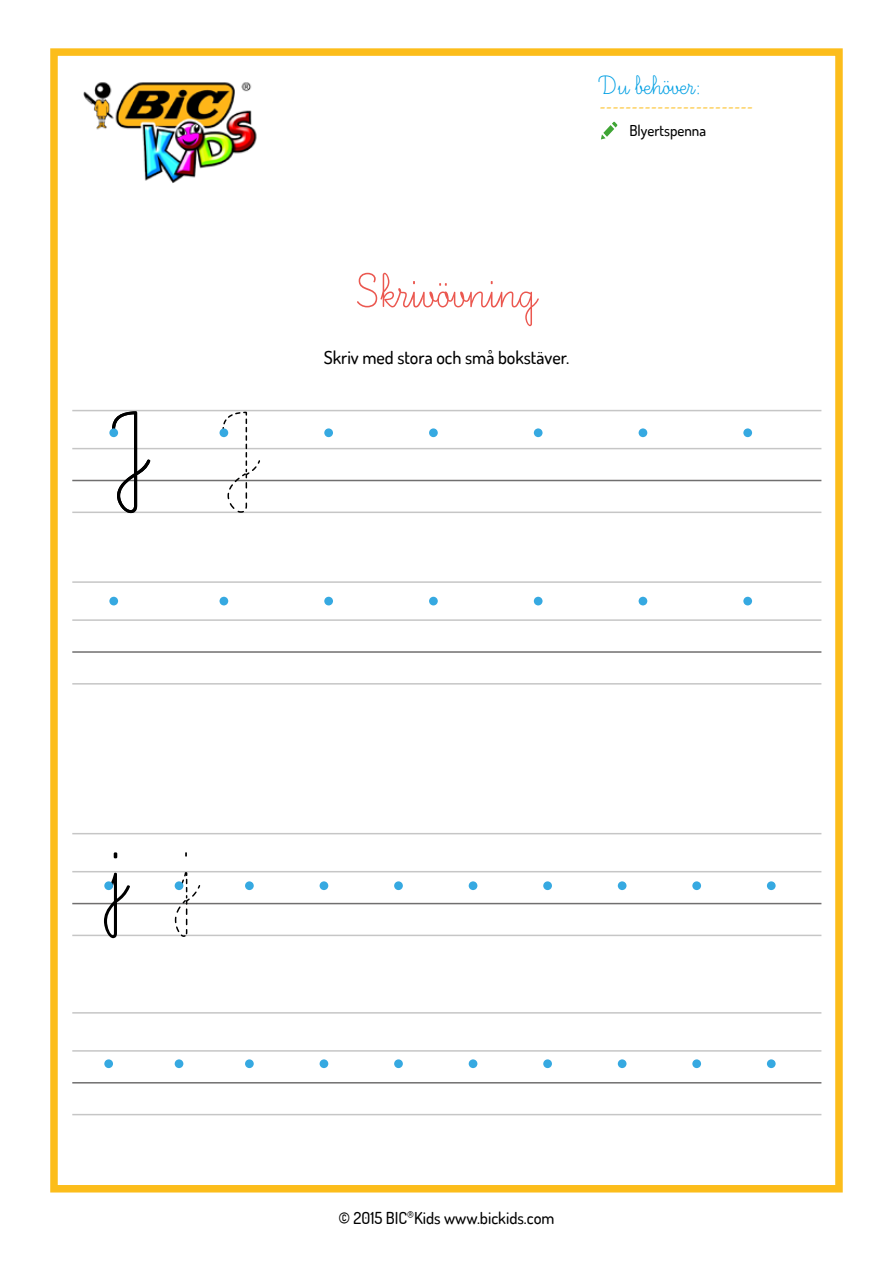
<style>
.page{position:relative;width:893px;height:1263px;background:#fff}
.page>*{position:absolute;margin:0;border:0;box-sizing:border-box;transform-origin:0 0}
.t1{font:115.2px "Ecriture A Romain Orne";color:#000}
.t2{font:113.85px "Ecriture A Romain Orne";color:#000}
.t3{font:60px "Ecriture A Romain Orne";color:#eb5850}
.t4{font:33px "Ecriture A Romain Orne";color:#009fe3}
.t5{font:500 18px "Dosis";color:#000}
.t6{font:18px "Minion Pro";color:#fcbd1b}
.t7{font:500 16.5px "Dosis";color:#000}
.t8{font:500 15px "Dosis";color:#000}
</style>
<div class="page">
<div style="left:50px;top:48px;width:793px;height:1144px;border:8px solid #fcbd1b"></div>
<img style="left:83px;top:82px;width:174px;height:101px">
<svg style="left:601px;top:122px;width:16px;height:17px"></svg>
<hr style="left:72px;top:1082px;width:749px;height:1px;background:#706f6f">
<hr style="left:72px;top:1114px;width:749px;height:1px;background:#c6c6c6">
<hr style="left:72px;top:903px;width:749px;height:1px;background:#706f6f">
<hr style="left:72px;top:935px;width:749px;height:1px;background:#c6c6c6">
<hr style="left:72px;top:480px;width:749px;height:1px;background:#706f6f">
<hr style="left:72px;top:512px;width:749px;height:1px;background:#c6c6c6">
<hr style="left:72px;top:651px;width:749px;height:2px;background:#706f6f">
<hr style="left:72px;top:683px;width:749px;height:1px;background:#c6c6c6">
<hr style="left:72px;top:1050px;width:749px;height:2px;background:#c6c6c6">
<hr style="left:72px;top:871px;width:749px;height:1px;background:#c6c6c6">
<hr style="left:72px;top:448px;width:749px;height:1px;background:#c6c6c6">
<hr style="left:72px;top:619px;width:749px;height:2px;background:#c6c6c6">
<hr style="left:72px;top:1012px;width:749px;height:1px;background:#c6c6c6">
<hr style="left:72px;top:833px;width:749px;height:1px;background:#c6c6c6">
<hr style="left:72px;top:410px;width:749px;height:1px;background:#c6c6c6">
<hr style="left:72px;top:581px;width:749px;height:2px;background:#c6c6c6">
<svg style="left:222px;top:411px;width:39px;height:102px"></svg>
<svg style="left:174px;top:872px;width:27px;height:65px"></svg>
<div style="left:109px;top:428px;width:9px;height:9px;background:#36a9e1;border-radius:50%"></div>
<div style="left:109px;top:597px;width:9px;height:8px;background:#36a9e1;border-radius:50%"></div>
<div style="left:220px;top:428px;width:8px;height:9px;background:#36a9e1;border-radius:50%"></div>
<div style="left:220px;top:597px;width:8px;height:8px;background:#36a9e1;border-radius:50%"></div>
<div style="left:324px;top:428px;width:9px;height:9px;background:#36a9e1;border-radius:50%"></div>
<div style="left:324px;top:597px;width:9px;height:8px;background:#36a9e1;border-radius:50%"></div>
<div style="left:429px;top:428px;width:9px;height:9px;background:#36a9e1;border-radius:50%"></div>
<div style="left:429px;top:597px;width:9px;height:8px;background:#36a9e1;border-radius:50%"></div>
<div style="left:534px;top:428px;width:9px;height:9px;background:#36a9e1;border-radius:50%"></div>
<div style="left:534px;top:597px;width:9px;height:8px;background:#36a9e1;border-radius:50%"></div>
<div style="left:639px;top:428px;width:8px;height:9px;background:#36a9e1;border-radius:50%"></div>
<div style="left:639px;top:597px;width:8px;height:8px;background:#36a9e1;border-radius:50%"></div>
<div style="left:743px;top:428px;width:9px;height:9px;background:#36a9e1;border-radius:50%"></div>
<div style="left:743px;top:597px;width:9px;height:8px;background:#36a9e1;border-radius:50%"></div>
<div style="left:104px;top:881px;width:9px;height:9px;background:#36a9e1;border-radius:50%"></div>
<div style="left:104px;top:1059px;width:9px;height:9px;background:#36a9e1;border-radius:50%"></div>
<div style="left:175px;top:881px;width:8px;height:9px;background:#36a9e1;border-radius:50%"></div>
<div style="left:175px;top:1059px;width:8px;height:9px;background:#36a9e1;border-radius:50%"></div>
<div style="left:245px;top:881px;width:9px;height:9px;background:#36a9e1;border-radius:50%"></div>
<div style="left:245px;top:1059px;width:9px;height:9px;background:#36a9e1;border-radius:50%"></div>
<div style="left:543px;top:881px;width:9px;height:9px;background:#36a9e1;border-radius:50%"></div>
<div style="left:543px;top:1059px;width:9px;height:9px;background:#36a9e1;border-radius:50%"></div>
<div style="left:320px;top:881px;width:8px;height:9px;background:#36a9e1;border-radius:50%"></div>
<div style="left:320px;top:1059px;width:8px;height:9px;background:#36a9e1;border-radius:50%"></div>
<div style="left:618px;top:881px;width:8px;height:9px;background:#36a9e1;border-radius:50%"></div>
<div style="left:618px;top:1059px;width:8px;height:9px;background:#36a9e1;border-radius:50%"></div>
<div style="left:394px;top:881px;width:9px;height:9px;background:#36a9e1;border-radius:50%"></div>
<div style="left:394px;top:1059px;width:9px;height:9px;background:#36a9e1;border-radius:50%"></div>
<div style="left:692px;top:881px;width:9px;height:9px;background:#36a9e1;border-radius:50%"></div>
<div style="left:692px;top:1059px;width:9px;height:9px;background:#36a9e1;border-radius:50%"></div>
<div style="left:469px;top:881px;width:8px;height:9px;background:#36a9e1;border-radius:50%"></div>
<div style="left:469px;top:1059px;width:8px;height:9px;background:#36a9e1;border-radius:50%"></div>
<div style="left:767px;top:881px;width:9px;height:9px;background:#36a9e1;border-radius:50%"></div>
<div style="left:767px;top:1059px;width:9px;height:9px;background:#36a9e1;border-radius:50%"></div>
<h1 class="t1" style="left:115px;top:390px;width:32px">J</h1>
<h2 class="t2" style="left:107px;top:816px;width:19px">j</h2>
<h3 class="t4" style="left:600px;top:69px;width:103px">Du behöver:</h3>
<p class="t6" style="left:600px;top:94px;width:155px">------------------------</p>
<p class="t8" style="left:629px;top:121px;width:78px">Blyertspenna</p>
<h3 class="t3" style="left:357px;top:262px;width:180px">Skrivövning</h3>
<p class="t5" style="left:324px;top:346px;width:247px">Skriv med stora och små bokstäver.</p>
<p class="t7" style="left:338px;top:1207px;width:218px">© 2015 BIC<sup>®</sup>Kids www.bickids.com</p>
</div>
